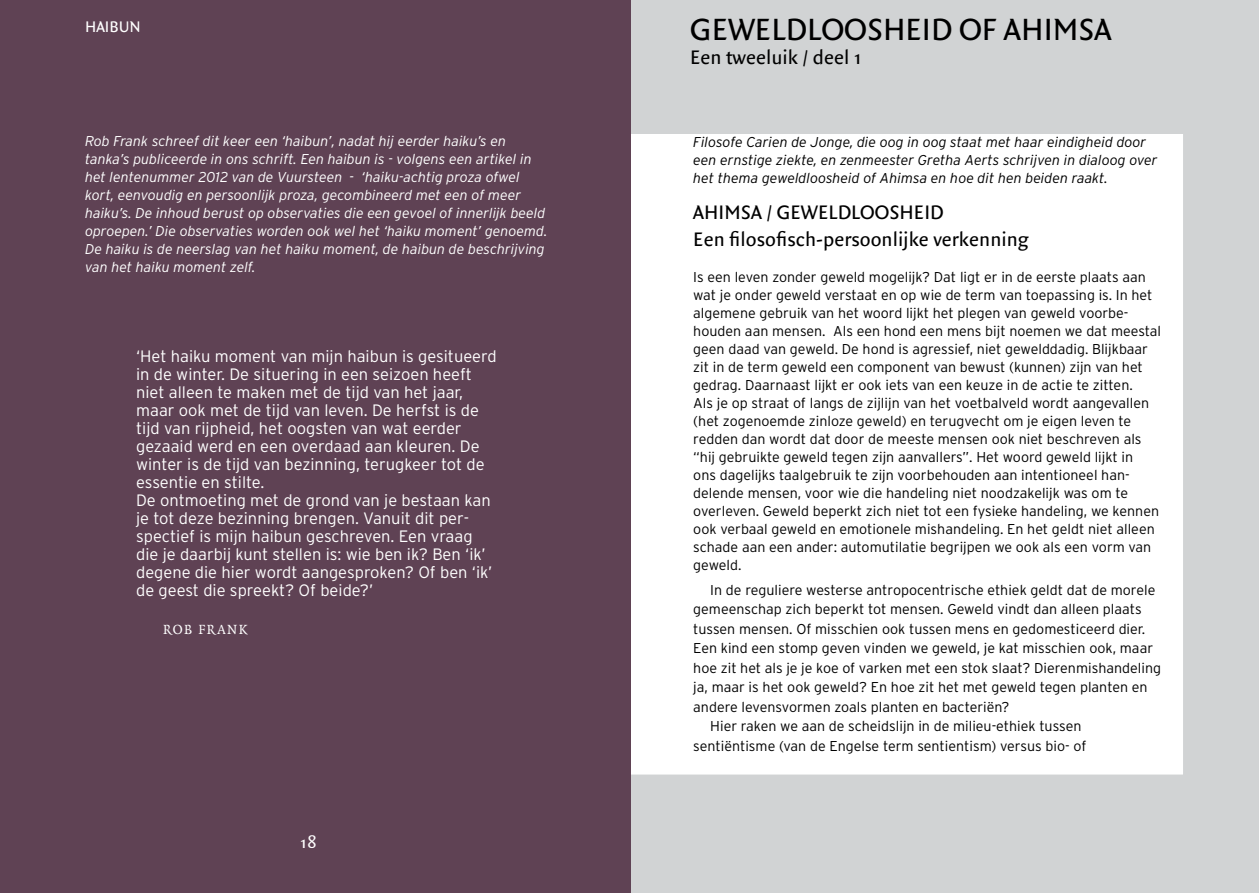
<style>
.page{position:relative;width:1259px;height:893px;background:#fff}
.page>*{position:absolute;margin:0;border:0;box-sizing:border-box;transform-origin:0 0}
.t1{font:33px "Quadraat Sans";color:#000}
.t2{font:21px/27px "Quadraat Sans";color:#000}
.t3{font:18px "Quadraat Sans";color:#fff}
.t4{font:300 16.5px/18px "Interstate";color:#fff}
.t5{font:16.5px "Quadraat Sans";color:#fff}
.t6{font:300 14.25px/18px "Interstate";color:#000}
.t7{font:italic 300 14.25px/18px "Interstate";color:#fff}
.t8{font:italic 300 14.25px/18px "Interstate";color:#000}
.t9{font:14.25px "Quadraat";letter-spacing:.1em;color:#fff}
</style>
<div class="page">
<div style="left:629px;top:0;width:630px;height:893px;background:#d1d3d4"></div>
<div style="left:629px;top:130px;width:555px;height:646px;background:#fff;border:2px solid #d1d3d4"></div>
<div style="left:0;top:0;width:631px;height:893px;background:#5f4254"></div>
<div style="left:631px;top:0;width:628px;height:134px;background:#d1d3d4"></div>
<p class="t5" style="left:85px;top:17px;width:57px">HAIBUN</p>
<p class="t7" style="left:85px;top:132px;width:464px">Rob Frank schreef dit keer een ‘haibun’, nadat hij eerder haiku’s en tanka’s publiceerde in ons schrift. Een haibun is - volgens een artikel in het lentenummer 2012 van de Vuursteen - ‘haiku-achtig proza ofwel kort, eenvoudig en persoonlijk proza, gecombineerd met een of meer haiku’s. De inhoud berust op observaties die een gevoel of innerlijk beeld oproepen.’ Die observaties worden ook wel het ‘haiku moment’ genoemd.<br>De haiku is de neerslag van het haiku moment, de haibun de beschrijving van het haiku moment zelf.</p>
<p class="t4" style="left:136px;top:347px;width:362px">‘Het haiku moment van mijn haibun is gesitueerd in de winter. De situering in een seizoen heeft niet alleen te maken met de tijd van het jaar, maar ook met de tijd van leven. De herfst is de tijd van rijpheid, het oogsten van wat eerder gezaaid werd en een overdaad aan kleuren. De winter is de tijd van bezinning, terugkeer tot de essentie en stilte.<br>De ontmoeting met de grond van je bestaan kan je tot deze bezinning brengen. Vanuit dit per&shy;spectief is mijn haibun geschreven. Een vraag die je daarbij kunt stellen is: wie ben ik? Ben ‘ik’ degene die hier wordt aangesproken? Of ben ‘ik’ de geest die spreekt? Of beide?’</p>
<p class="t9" style="left:163px;top:622px;width:86px">ROB FRANK</p>
<p class="t3" style="left:300px;top:832px;width:18px">18</p>
<h1 class="t1" style="left:690px;top:10px;width:20px">geweldloosheid</h1>
<h1 class="t1" style="left:959px;top:10px;width:64px">of ahimsa</h1>
<h2 class="t2" style="left:690px;top:44px;width:173px">Een tweeluik / deel 1</h2>
<p class="t8" style="left:693px;top:133px;width:466px">Filosofe Carien de Jonge, die oog in oog staat met haar eindigheid door een ernstige ziekte, en zenmeester Gretha Aerts schrijven in dialoog over het thema geweldloosheid of Ahimsa en hoe dit hen beiden raakt.</p>
<h2 class="t2" style="left:693px;top:200px;width:337px">AHIMSA / GEWELDLOOSHEID<br>Een filosofisch-persoonlijke verkenning</h2>
<p class="t6" style="left:693px;top:268px;width:469px">Is een leven zonder geweld mogelijk? Dat ligt er in de eerste plaats aan wat je onder geweld verstaat en op wie de term van toepassing is. In het algemene gebruik van het woord lijkt het plegen van geweld voorbe&shy;houden aan mensen. Als een hond een mens bijt noemen we dat meestal geen daad van geweld. De hond is agressief, niet gewelddadig. Blijkbaar zit in de term geweld een component van bewust (kunnen) zijn van het gedrag. Daarnaast lijkt er ook iets van een keuze in de actie te zitten.<br>Als je op straat of langs de zijlijn van het voetbalveld wordt aangevallen (het zogenoemde zinloze geweld) en terugvecht om je eigen leven te redden dan wordt dat door de meeste mensen ook niet beschreven als “hij gebruikte geweld tegen zijn aanvallers”. Het woord geweld lijkt in<br>ons dagelijks taalgebruik te zijn voorbehouden aan intentioneel han&shy;delende mensen, voor wie die handeling niet noodzakelijk was om te overleven. Geweld beperkt zich niet tot een fysieke handeling, we kennen ook verbaal geweld en emotionele mishandeling. En het geldt niet alleen schade aan een ander: automutilatie begrijpen we ook als een vorm van geweld.</p>
<p class="t6" style="left:710px;top:581px;width:446px">In de reguliere westerse antropocentrische ethiek geldt dat de morele</p>
<p class="t6" style="left:693px;top:600px;width:450px">gemeenschap zich beperkt tot mensen. Geweld vindt dan alleen plaats</p>
<p class="t6" style="left:693px;top:620px;width:453px">tussen mensen. Of misschien ook tussen mens en gedomesticeerd dier.</p>
<p class="t6" style="left:693px;top:639px;width:461px">Een kind een stomp geven vinden we geweld, je kat misschien ook, maar</p>
<p class="t6" style="left:693px;top:659px;width:469px">hoe zit het als je je koe of varken met een stok slaat? Dierenmishandeling</p>
<p class="t6" style="left:693px;top:678px;width:456px">ja, maar is het ook geweld? En hoe zit het met geweld tegen planten en</p>
<p class="t6" style="left:693px;top:698px;width:318px">andere levensvormen zoals planten en bacteriën?</p>
<p class="t6" style="left:710px;top:717px;width:373px">Hier raken we aan de scheidslijn in de milieu-ethiek tussen</p>
<p class="t6" style="left:693px;top:737px;width:395px">sentiëntisme (van de Engelse term sentientism) versus bio- of</p>
</div>
